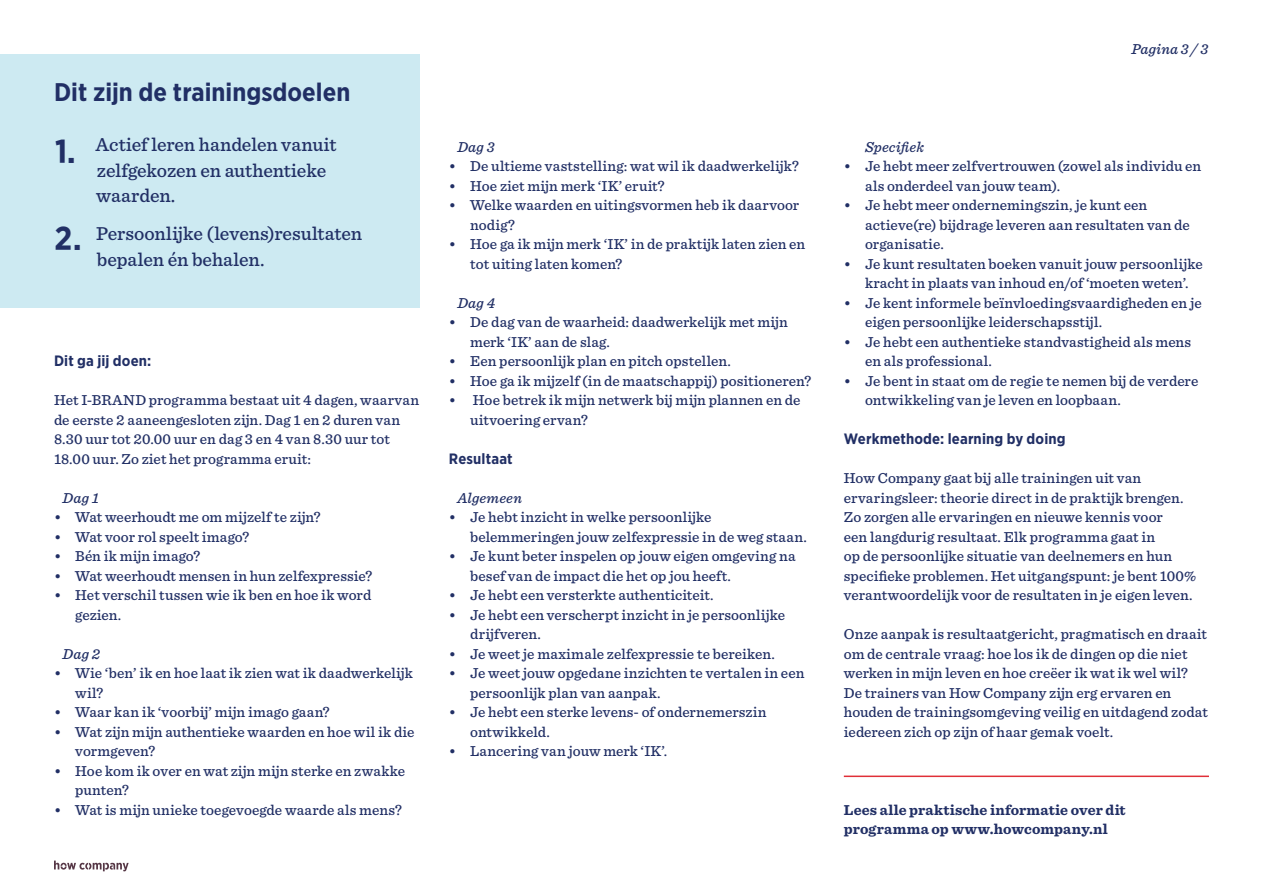
<style>
.page{position:relative;width:1263px;height:893px;background:#fff}
.page>*{position:absolute;margin:0;border:0;box-sizing:border-box;transform-origin:0 0}
.t1{font:33px "How Company";color:#212f65}
.t2{font:700 25.5px "Gotham Narrow";color:#212f65}
.t3{font:500 19.5px/25.5px "Sentinel";letter-spacing:-.005em;color:#212f65}
.t4{font:500 15px/19.5px "Sentinel";letter-spacing:.005em;color:#212f65}
.t5{font:700 15px/19.5px "Sentinel";letter-spacing:.01em;color:#212f65}
.t6{font:700 15px "Gotham Narrow";letter-spacing:.01em;color:#212f65}
.t7{font:italic 500 15px "Sentinel";letter-spacing:.015em;color:#212f65}
</style>
<div class="page">
<svg style="left:54px;top:861px;width:75px;height:10px"></svg>
<hr style="left:844px;top:776px;width:365px;height:1px;background:#e02f38">
<div style="left:0;top:54px;width:419px;height:254px;background:#cdeaf2"></div>
<h2 class="t2" style="left:54px;top:76px;width:298px">Dit zijn de trainingsdoelen</h2>
<p class="t7" style="left:1131px;top:38px;width:78px">Pagina 3 / 3</p>
<h3 class="t3" style="left:96px;top:131px;width:242px">Actief leren handelen vanuit zelfgekozen en authentieke waarden.</h3>
<h3 class="t3" style="left:96px;top:220px;width:268px">Persoonlijke (levens)resultaten bepalen én behalen.</h3>
<h1 class="t1" style="left:54px;top:129px;width:23px">1.</h1>
<p class="t7" style="left:865px;top:135px;width:60px">Specifiek</p>
<p class="t4" style="left:865px;top:155px;width:338px;text-indent:-21px">• Je hebt meer zelfvertrouwen (zowel als individu en als onderdeel van jouw team).</p>
<p class="t4" style="left:865px;top:194px;width:326px;text-indent:-21px">• Je hebt meer ondernemingszin, je kunt een actieve(re) bijdrage leveren aan resultaten van de organisatie.</p>
<p class="t4" style="left:844px;top:253px;width:360px;text-align:center">• Je kunt resultaten boeken vanuit jouw persoonlijke kracht in plaats van inhoud en/of ‘moeten weten’.</p>
<p class="t4" style="left:865px;top:292px;width:338px;text-indent:-21px">• Je kent informele beïnvloedingsvaardigheden en je eigen persoonlijke leiderschapsstijl.</p>
<p class="t4" style="left:865px;top:331px;width:328px;text-indent:-21px">• Je hebt een authentieke standvastigheid als mens en als professional.</p>
<p class="t4" style="left:865px;top:370px;width:335px;text-indent:-21px">• Je bent in staat om de regie te nemen bij de verdere ontwikkeling van je leven en loopbaan.</p>
<p class="t6" style="left:844px;top:429px;width:223px">Werkmethode: learning by doing</p>
<p class="t4" style="left:844px;top:467px;width:354px">How Company gaat bij alle trainingen uit van ervaringsleer: theorie direct in de praktijk brengen.<br>Zo zorgen alle ervaringen en nieuwe kennis voor<br>een langdurig resultaat. Elk programma gaat in<br>op de persoonlijke situatie van deelnemers en hun specifieke problemen. Het uitgangspunt: je bent 100% verantwoordelijk voor de resultaten in je eigen leven.</p>
<p class="t4" style="left:844px;top:623px;width:365px">Onze aanpak is resultaatgericht, pragmatisch en draait om de centrale vraag: hoe los ik de dingen op die niet werken in mijn leven en hoe creëer ik wat ik wel wil?<br>De trainers van How Company zijn erg ervaren en houden de trainingsomgeving veilig en uitdagend zodat iedereen zich op zijn of haar gemak voelt.</p>
<p class="t7" style="left:457px;top:135px;width:39px">Dag 3</p>
<p class="t4" style="left:449px;top:155px;width:352px">• De ultieme vaststelling: wat wil ik daadwerkelijk?</p>
<p class="t4" style="left:449px;top:175px;width:217px">• Hoe ziet mijn merk ‘IK’ eruit?</p>
<p class="t4" style="left:470px;top:194px;width:331px;text-indent:-21px">• Welke waarden en uitingsvormen heb ik daarvoor nodig?</p>
<p class="t4" style="left:470px;top:233px;width:336px;text-indent:-21px">• Hoe ga ik mijn merk ‘IK’ in de praktijk laten zien en tot uiting laten komen?</p>
<p class="t7" style="left:457px;top:291px;width:39px">Dag 4</p>
<p class="t4" style="left:470px;top:311px;width:319px;text-indent:-21px">• De dag van de waarheid: daadwerkelijk met mijn merk ‘IK’ aan de slag.</p>
<p class="t4" style="left:449px;top:350px;width:283px">• Een persoonlijk plan en pitch opstellen.</p>
<p class="t4" style="left:449px;top:370px;width:364px">• Hoe ga ik mijzelf (in de maatschappij) positioneren?</p>
<p class="t4" style="left:470px;top:389px;width:332px;text-indent:-21px">• Hoe betrek ik mijn netwerk bij mijn plannen en de uitvoering ervan?</p>
<p class="t6" style="left:449px;top:449px;width:65px">Resultaat</p>
<p class="t7" style="left:457px;top:486px;width:66px">Algemeen</p>
<p class="t4" style="left:470px;top:506px;width:338px;text-indent:-21px">• Je hebt inzicht in welke persoonlijke belemmeringen jouw zelfexpressie in de weg staan.</p>
<p class="t4" style="left:470px;top:545px;width:327px;text-indent:-21px">• Je kunt beter inspelen op jouw eigen omgeving na besef van de impact die het op jou heeft.</p>
<p class="t4" style="left:449px;top:584px;width:266px">• Je hebt een versterkte authenticiteit.</p>
<p class="t4" style="left:470px;top:604px;width:316px;text-indent:-21px">• Je hebt een verscherpt inzicht in je persoonlijke drijfveren.</p>
<p class="t4" style="left:449px;top:643px;width:328px">• Je weet je maximale zelfexpressie te bereiken.</p>
<p class="t4" style="left:470px;top:662px;width:336px;text-indent:-21px">• Je weet jouw opgedane inzichten te vertalen in een persoonlijk plan van aanpak.</p>
<p class="t4" style="left:470px;top:701px;width:298px;text-indent:-21px">• Je hebt een sterke levens- of ondernemerszin ontwikkeld.</p>
<p class="t4" style="left:449px;top:740px;width:220px">• Lancering van jouw merk ‘IK’.</p>
<h1 class="t1" style="left:54px;top:217px;width:29px">2.</h1>
<p class="t6" style="left:54px;top:351px;width:99px">Dit ga jij doen:</p>
<p class="t4" style="left:54px;top:389px;width:367px">Het I-BRAND programma bestaat uit 4 dagen, waarvan de eerste 2 aaneengesloten zijn. Dag 1 en 2 duren van 8.30 uur tot 20.00 uur en dag 3 en 4 van 8.30 uur tot 18.00 uur. Zo ziet het programma eruit:</p>
<p class="t7" style="left:63px;top:486px;width:38px">Dag 1</p>
<p class="t4" style="left:54px;top:506px;width:268px">• Wat weerhoudt me om mijzelf te zijn?</p>
<p class="t4" style="left:54px;top:526px;width:197px">• Wat voor rol speelt imago?</p>
<p class="t4" style="left:54px;top:545px;width:148px">• Bén ik mijn imago?</p>
<p class="t4" style="left:54px;top:565px;width:320px">• Wat weerhoudt mensen in hun zelfexpressie?</p>
<p class="t4" style="left:75px;top:584px;width:298px;text-indent:-21px">• Het verschil tussen wie ik ben en hoe ik word gezien.</p>
<p class="t7" style="left:63px;top:642px;width:39px">Dag 2</p>
<p class="t4" style="left:75px;top:662px;width:339px;text-indent:-21px">• Wie ‘ben’ ik en hoe laat ik zien wat ik daadwerkelijk wil?</p>
<p class="t4" style="left:54px;top:701px;width:277px">• Waar kan ik ‘voorbij’ mijn imago gaan?</p>
<p class="t4" style="left:75px;top:721px;width:341px;text-indent:-21px">• Wat zijn mijn authentieke waarden en hoe wil ik die vormgeven?</p>
<p class="t4" style="left:75px;top:760px;width:331px;text-indent:-21px">• Hoe kom ik over en wat zijn mijn sterke en zwakke punten?</p>
<p class="t4" style="left:54px;top:799px;width:349px">• Wat is mijn unieke toegevoegde waarde als mens?</p>
<p class="t5" style="left:844px;top:799px;width:283px">Lees alle praktische informatie over dit programma op www.howcompany.nl</p>
</div>
